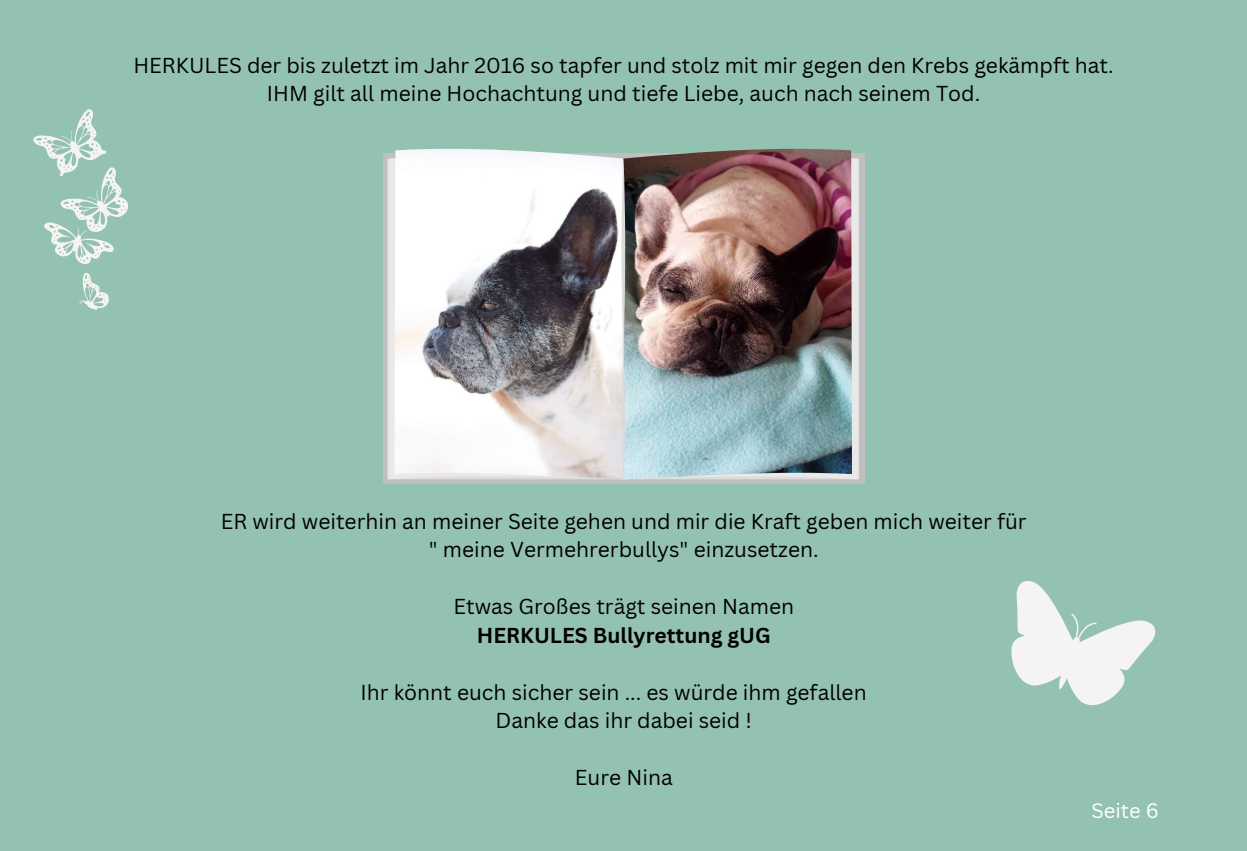
<style>
.page{position:relative;width:1247px;height:851px;background:#fff}
.page>*{position:absolute;margin:0;border:0;box-sizing:border-box;transform-origin:0 0}
.t1{font:21px/28.4px "Canva Sans";color:#000;text-align:center}
.t2{font:700 21px "Canva Sans";color:#000}
.t3{font:20.2px "Canva Sans";color:#fff}
</style>
<div class="page">
<div style="left:0;top:0;width:1246px;height:850px;background:#94c2b1"></div>
<div style="left:383px;top:153px;width:481px;height:330px;background:linear-gradient(to right,#c4c4c4,#c3c3c3)"></div>
<div style="left:388px;top:154px;width:6px;height:325px;background:#e9e9e9"></div>
<img style="left:394px;top:149px;width:458px;height:330px">
<img style="left:623px;top:154px;width:235px;height:325px">
<svg style="left:621px;top:159px;width:4px;height:320px"></svg>
<svg style="left:1011px;top:581px;width:145px;height:125px"></svg>
<svg style="left:33px;top:109px;width:95px;height:201px"></svg>
<p class="t1" style="left:133px;top:50px;width:981px">HERKULES der bis zuletzt im Jahr 2016 so tapfer und stolz mit mir gegen den Krebs gekämpft hat.<br>IHM gilt all meine Hochachtung und tiefe Liebe, auch nach seinem Tod.</p>
<p class="t1" style="left:221px;top:506px;width:807px">ER wird weiterhin an meiner Seite gehen und mir die Kraft geben mich weiter für " meine Vermehrerbullys" einzusetzen.</p>
<p class="t1" style="left:453px;top:592px;width:342px">Etwas Großes trägt seinen Namen</p>
<p class="t2" style="left:477px;top:620px;width:295px">HERKULES Bullyrettung gUG</p>
<p class="t1" style="left:495px;top:677px;width:373px;text-align:left;text-indent:-135px">Ihr könnt euch sicher sein ... es würde ihm gefallen<br>Danke das ihr dabei seid !</p>
<p class="t1" style="left:575px;top:763px;width:99px">Eure Nina</p>
<p class="t3" style="left:1091px;top:796px;width:69px">Seite 6</p>
</div>
